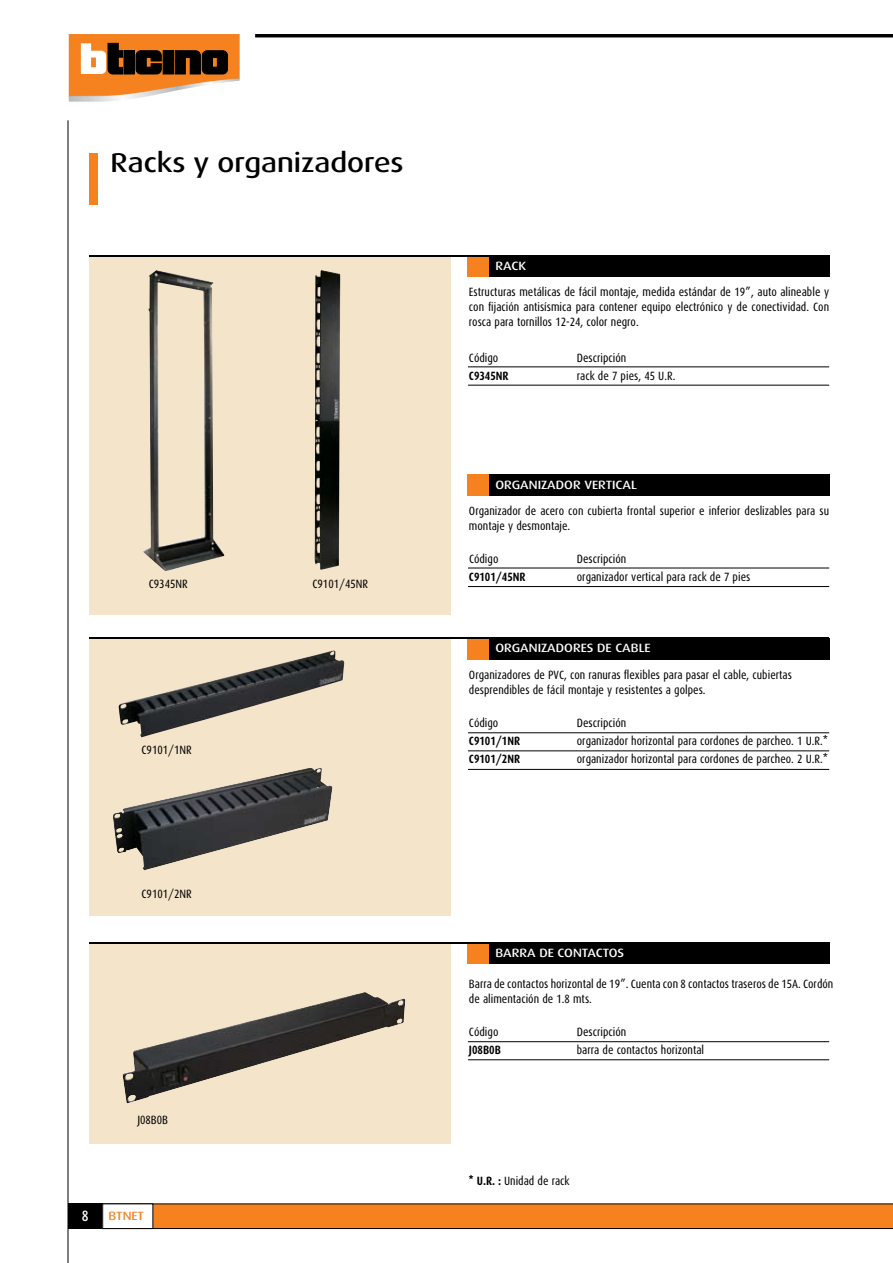
<style>
.page{position:relative;width:893px;height:1263px;background:#fff}
.page>*{position:absolute;margin:0;border:0;box-sizing:border-box;transform-origin:0 0}
.t1{font:500 27px "Dax Wide";color:#000}
.t2{font:12px/15px "B Tcond";color:#000}
.t3{font:500 12px "Dax Wide";color:#fff}
.t4{font:700 12px "B Tcond";color:#000}
.t5{font:500 12px "Dax Wide";color:#f5821f}
.s1{font-weight:700}
</style>
<div class="page">
<div style="left:68px;top:1203px;width:34px;height:26px;background:#000"></div>
<hr style="left:68px;top:120px;width:1px;height:1143px;background:#000">
<hr style="left:255px;top:34px;width:638px;height:3px;background:#000">
<svg style="left:69px;top:34px;width:171px;height:68px"></svg>
<div style="left:89px;top:153px;width:9px;height:51px;background:#f5821f"></div>
<svg style="left:102px;top:1203px;width:791px;height:26px;background:#e2802c"></svg>
<div style="left:89px;top:943px;width:361px;height:201px;background:#f4e4c9"></div>
<div style="left:468px;top:942px;width:21px;height:22px;background:#f5821f"></div>
<div style="left:489px;top:942px;width:340px;height:22px;background:#000"></div>
<div style="left:468px;top:638px;width:21px;height:21px;background:#f5821f"></div>
<div style="left:489px;top:638px;width:340px;height:21px;background:#000"></div>
<div style="left:468px;top:255px;width:21px;height:21px;background:#f5821f"></div>
<div style="left:489px;top:255px;width:340px;height:21px;background:#000"></div>
<div style="left:89px;top:256px;width:361px;height:358px;background:#f4e4c9"></div>
<hr style="left:89px;top:255px;width:740px;height:2px;background:#000">
<div style="left:89px;top:638px;width:361px;height:278px;background:#f4e4c9"></div>
<hr style="left:89px;top:637px;width:740px;height:2px;background:#000">
<hr style="left:468px;top:367px;width:361px;height:1px;background:#000">
<hr style="left:468px;top:385px;width:361px;height:1px;background:#000">
<hr style="left:468px;top:568px;width:361px;height:1px;background:#000">
<hr style="left:468px;top:586px;width:361px;height:1px;background:#000">
<hr style="left:468px;top:732px;width:361px;height:1px;background:#000">
<hr style="left:468px;top:750px;width:361px;height:1px;background:#000">
<hr style="left:468px;top:769px;width:361px;height:1px;background:#000">
<hr style="left:89px;top:942px;width:740px;height:2px;background:#000">
<div style="left:468px;top:474px;width:21px;height:21px;background:#f5821f"></div>
<div style="left:489px;top:474px;width:340px;height:21px;background:#000"></div>
<img style="left:143px;top:270px;width:81px;height:301px">
<img style="left:315px;top:270px;width:25px;height:300px">
<img style="left:118px;top:650px;width:226px;height:87px">
<img style="left:113px;top:768px;width:219px;height:102px">
<img style="left:122px;top:992px;width:283px;height:111px">
<hr style="left:468px;top:1041px;width:361px;height:1px;background:#000">
<hr style="left:468px;top:1059px;width:361px;height:1px;background:#000">
<h1 class="t1" style="left:111px;top:147px;width:295px">RACKS Y ORGANIZADORES</h1>
<p class="t2" style="left:149px;top:576px;width:40px">C9345NR</p>
<p class="t2" style="left:142px;top:743px;width:52px">C9101/1NR</p>
<p class="t2" style="left:142px;top:886px;width:52px">C9101/2NR</p>
<p class="t2" style="left:137px;top:1112px;width:32px">J08B0B</p>
<p class="t5" style="left:109px;top:1209px;width:16px">BTNET</p>
<p class="t2" style="left:313px;top:576px;width:57px">C9101/45NR</p>
<p class="t3" style="left:495px;top:259px;width:32px">RACK</p>
<p class="t2" style="left:469px;top:284px;width:362px;text-align:justify">Estructuras metálicas de fácil montaje, medida estándar de 19”, auto alineable y con fijación antisísmica para contener equipo electrónico y de conectividad. Con rosca para tornillos 12-24, color negro.</p>
<p class="t2" style="left:469px;top:350px;width:31px">Código</p>
<p class="t2" style="left:577px;top:350px;width:51px">Descripción</p>
<p class="t4" style="left:469px;top:369px;width:41px">C9345NR</p>
<p class="t2" style="left:577px;top:368px;width:100px">rack de 7 pies, 45 U.R.</p>
<p class="t3" style="left:495px;top:478px;width:143px">ORGANIZADO R VERTICAL</p>
<p class="t2" style="left:469px;top:503px;width:362px">Organizador de acero con cubierta frontal superior e inferior deslizables para su montaje y desmontaje.</p>
<p class="t2" style="left:469px;top:551px;width:31px">Código</p>
<p class="t2" style="left:577px;top:551px;width:51px">Descripción</p>
<p class="t4" style="left:469px;top:570px;width:58px">C9101/45NR</p>
<p class="t2" style="left:577px;top:569px;width:175px">organizador vertical para rack de 7 pies</p>
<p class="t3" style="left:495px;top:641px;width:157px">ORGANIZADO RES DE CABLE</p>
<p class="t2" style="left:469px;top:667px;width:324px">Organizadores de PVC, con ranuras flexibles para pasar el cable, cubiertas desprendibles de fácil montaje y resistentes a golpes.</p>
<p class="t2" style="left:469px;top:715px;width:31px">Código</p>
<p class="t2" style="left:577px;top:715px;width:51px">Descripción</p>
<p class="t4" style="left:469px;top:734px;width:53px">C9101/1NR</p>
<p class="t2" style="left:577px;top:734px;width:253px">organizador horizontal para cordones de parcheo. 1 U.R.<sup>*</sup></p>
<p class="t4" style="left:469px;top:752px;width:53px">C9101/2NR</p>
<p class="t2" style="left:577px;top:752px;width:253px">organizador horizontal para cordones de parcheo. 2 U.R.<sup>*</sup></p>
<p class="t3" style="left:495px;top:946px;width:130px">BARRA DE CONTACTOS</p>
<p class="t2" style="left:469px;top:976px;width:366px">Barra de contactos horizontal de 19”. Cuenta con 8 contactos traseros de 15A. Cordón de alimentación de 1.8 mts.</p>
<p class="t2" style="left:469px;top:1024px;width:31px">Código</p>
<p class="t2" style="left:577px;top:1024px;width:51px">Descripción</p>
<p class="t4" style="left:469px;top:1043px;width:33px">J08B0B</p>
<p class="t2" style="left:577px;top:1042px;width:129px">barra de contactos horizontal</p>
<p class="t2" style="left:469px;top:1174px;width:102px"><sup>*</sup> <span class="s1">U.R. :</span> Unidad de rack</p>
</div>
